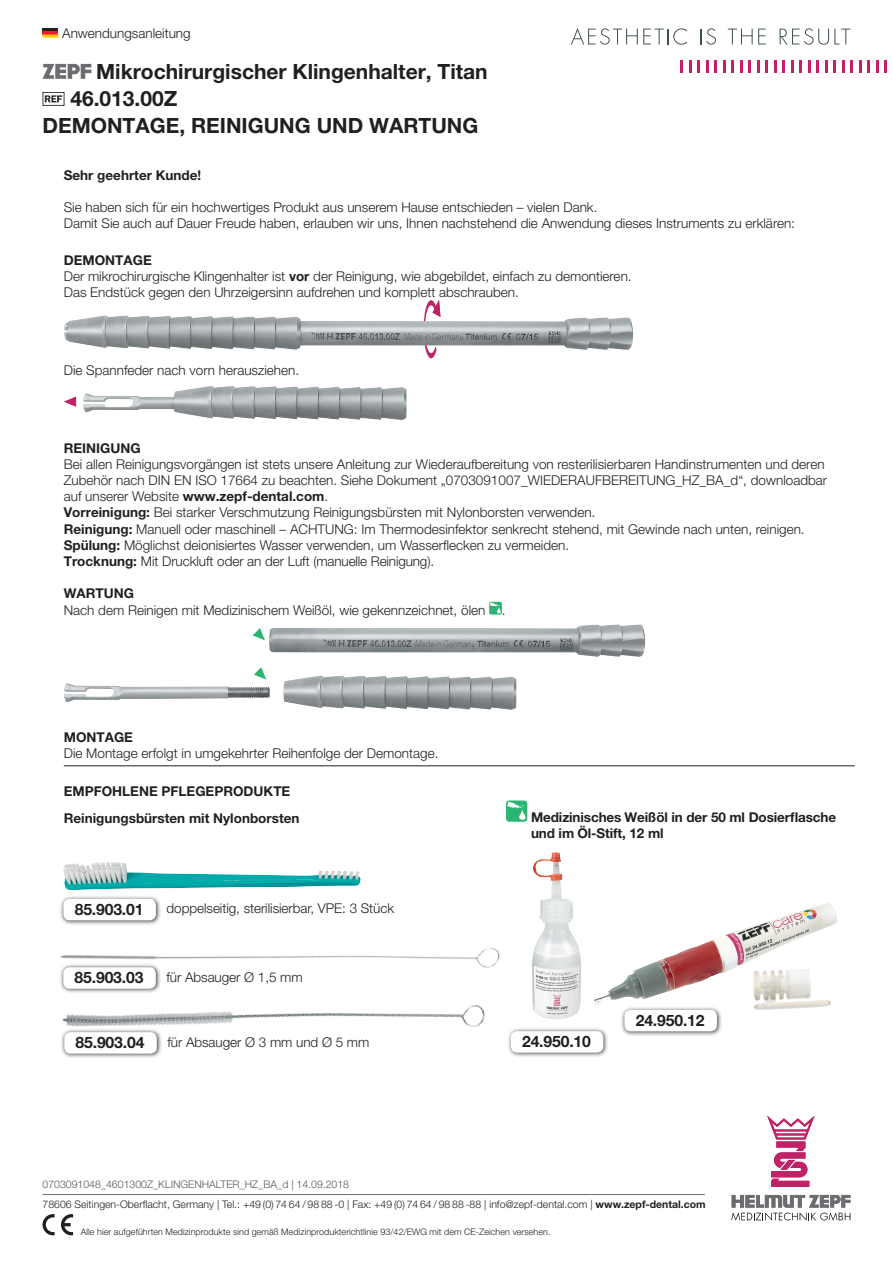
<style>
.page{position:relative;width:893px;height:1263px;background:#fff}
.page>*{position:absolute;margin:0;border:0;box-sizing:border-box;transform-origin:0 0}
.t1{font:700 21px "Helvetica Neue LT Pro";color:#231f20}
.t2{font:700 15.75px "Helvetica Neue LT Pro";letter-spacing:-.01em;color:#231f20}
.t3{font:300 13.5px/16.2px "Helvetica Neue LT Pro";color:#231f20}
.t4{font:700 13.5px/16.2px "Helvetica Neue LT Pro";color:#231f20}
.t5{font:300 10.5px "Helvetica Neue LT Pro";color:#231f20}
.t6{font:300 10.5px "Helvetica Neue LT Pro";color:#57585a}
.t7{font:300 9px "Helvetica Neue LT Pro";letter-spacing:.005em;color:#231f20}
.s1{font-weight:700}
</style>
<div class="page">
<svg style="left:43px;top:64px;width:48px;height:15px"></svg>
<svg style="left:43px;top:92px;width:22px;height:14px"></svg>
<svg style="left:424px;top:300px;width:16px;height:58px"></svg>
<img style="left:64px;top:315px;width:569px;height:35px">
<svg style="left:64px;top:396px;width:12px;height:11px"></svg>
<img style="left:83px;top:386px;width:324px;height:34px">
<svg style="left:489px;top:602px;width:13px;height:12px"></svg>
<svg style="left:490px;top:602px;width:11px;height:12px"></svg>
<svg style="left:253px;top:628px;width:12px;height:12px"></svg>
<svg style="left:254px;top:667px;width:12px;height:13px"></svg>
<img style="left:269px;top:624px;width:376px;height:33px">
<img style="left:283px;top:675px;width:233px;height:35px">
<img style="left:64px;top:683px;width:206px;height:19px">
<img style="left:532px;top:852px;width:49px;height:167px">
<img style="left:594px;top:918px;width:184px;height:87px">
<img style="left:778px;top:903px;width:59px;height:45px">
<img style="left:753px;top:969px;width:58px;height:24px">
<img style="left:753px;top:993px;width:78px;height:17px">
<img style="left:108px;top:862px;width:392px;height:99px">
<img style="left:60px;top:888px;width:438px;height:139px">
<div style="left:60px;top:895px;width:101px;height:31px;background:#231f20;opacity:.85"></div>
<div style="left:63px;top:899px;width:93px;height:21px;background:#fff;border-radius:6px"></div>
<div style="left:59px;top:963px;width:102px;height:31px;background:#231f20;opacity:.85"></div>
<div style="left:63px;top:967px;width:93px;height:22px;background:#fff;border-radius:6px"></div>
<div style="left:60px;top:1028px;width:102px;height:31px;background:#231f20;opacity:.85"></div>
<div style="left:64px;top:1032px;width:93px;height:21px;background:#fff;border-radius:6px"></div>
<div style="left:507px;top:1027px;width:101px;height:31px;background:#231f20;opacity:.85"></div>
<div style="left:511px;top:1031px;width:92px;height:21px;background:#fff;border-radius:6px"></div>
<div style="left:621px;top:1006px;width:101px;height:31px;background:#231f20;opacity:.85"></div>
<div style="left:624px;top:1010px;width:93px;height:21px;background:#fff;border-radius:6px"></div>
<div style="left:506px;top:800px;width:21px;height:22px;background:#2bb572;border-radius:3px"></div>
<svg style="left:507px;top:802px;width:19px;height:18px"></svg>
<img style="left:63px;top:862px;width:45px;height:28px">
<hr style="left:64px;top:765px;width:791px;height:1px;background:#231f20">
<hr style="left:43px;top:28px;width:15px;height:3px;background:#231f20">
<svg style="left:43px;top:31px;width:15px;height:4px"></svg>
<hr style="left:43px;top:35px;width:15px;height:3px;background:#feca0a">
<svg style="left:706px;top:61px;width:2px;height:12px"></svg>
<svg style="left:714px;top:61px;width:3px;height:12px"></svg>
<svg style="left:723px;top:61px;width:2px;height:12px"></svg>
<svg style="left:731px;top:61px;width:3px;height:12px"></svg>
<svg style="left:740px;top:61px;width:2px;height:12px"></svg>
<svg style="left:748px;top:61px;width:3px;height:12px"></svg>
<svg style="left:757px;top:61px;width:2px;height:12px"></svg>
<svg style="left:765px;top:61px;width:3px;height:12px"></svg>
<svg style="left:774px;top:61px;width:2px;height:12px"></svg>
<svg style="left:782px;top:61px;width:3px;height:12px"></svg>
<svg style="left:791px;top:61px;width:2px;height:12px"></svg>
<svg style="left:799px;top:61px;width:3px;height:12px"></svg>
<svg style="left:808px;top:61px;width:2px;height:12px"></svg>
<svg style="left:816px;top:61px;width:3px;height:12px"></svg>
<svg style="left:825px;top:61px;width:2px;height:12px"></svg>
<svg style="left:833px;top:61px;width:3px;height:12px"></svg>
<svg style="left:842px;top:61px;width:2px;height:12px"></svg>
<svg style="left:850px;top:61px;width:3px;height:12px"></svg>
<svg style="left:859px;top:61px;width:2px;height:12px"></svg>
<svg style="left:867px;top:61px;width:3px;height:12px"></svg>
<svg style="left:876px;top:61px;width:2px;height:12px"></svg>
<svg style="left:884px;top:61px;width:3px;height:12px"></svg>
<svg style="left:697px;top:61px;width:3px;height:12px"></svg>
<svg style="left:689px;top:61px;width:2px;height:12px"></svg>
<svg style="left:680px;top:61px;width:3px;height:12px"></svg>
<svg style="left:571px;top:28px;width:116px;height:17px"></svg>
<svg style="left:701px;top:28px;width:15px;height:17px"></svg>
<svg style="left:728px;top:29px;width:38px;height:15px"></svg>
<svg style="left:780px;top:28px;width:70px;height:17px"></svg>
<svg style="left:767px;top:1116px;width:48px;height:71px"></svg>
<svg style="left:731px;top:1195px;width:119px;height:25px"></svg>
<hr style="left:43px;top:1194px;width:662px;height:1px;background:#6c6d70">
<svg style="left:43px;top:1214px;width:12px;height:21px"></svg>
<svg style="left:61px;top:1214px;width:12px;height:21px"></svg>
<p class="t3" style="left:62px;top:25px;width:130px">Anwendungsanleitung</p>
<p class="t1" style="left:96px;top:58px;width:393px">Mikrochirurgischer Klingenhalter, Titan</p>
<p class="t1" style="left:70px;top:85px;width:109px">46.013.00Z</p>
<p class="t1" style="left:43px;top:112px;width:437px">DEMONTAGE, REINIGUNG UND WARTUNG</p>
<p class="t4" style="left:64px;top:167px;width:139px">Sehr geehrter Kunde!</p>
<p class="t3" style="left:64px;top:199px;width:733px">Sie haben sich für ein hochwertiges Produkt aus unserem Hause entschieden – vielen Dank.<br>Damit Sie auch auf Dauer Freude haben, erlauben wir uns, Ihnen nachstehend die Anwendung dieses Instruments zu erklären:</p>
<p class="t3" style="left:64px;top:252px;width:569px"><span class="s1">DEMONTAGE<br></span>Der mikrochirurgische Klingenhalter ist <span class="s1">vor</span> der Reinigung, wie abgebildet, einfach zu demontieren.<br>Das Endstück gegen den Uhrzeigersinn aufdrehen und komplett abschrauben.</p>
<p class="t3" style="left:64px;top:361px;width:237px">Die Spannfeder nach vorn herausziehen.</p>
<p class="t3" style="left:64px;top:439px;width:765px"><span class="s1">REINIGUNG<br></span>Bei allen Reinigungsvorgängen ist stets unsere Anleitung zur Wiederaufbereitung von resterilisierbaren Handinstrumenten und deren Zubehör nach DIN EN ISO 17664 zu beachten. Siehe Dokument „0703091007_WIEDERAUFBEREITUNG_HZ_BA_d“, downloadbar auf unserer Website <span class="s1">www.zepf-dental.com</span>.<br><span class="s1">Vorreinigung:</span> Bei starker Verschmutzung Reinigungsbürsten mit Nylonborsten verwenden.<br><span class="s1">Reinigung:</span> Manuell oder maschinell – ACHTUNG: Im Thermodesinfektor senkrecht stehend, mit Gewinde nach unten, reinigen.<br><span class="s1">Spülung:</span> Möglichst deionisiertes Wasser verwenden, um Wasserflecken zu vermeiden.<br><span class="s1">Trocknung:</span> Mit Druckluft oder an der Luft (manuelle Reinigung).</p>
<p class="t3" style="left:64px;top:585px;width:443px"><span class="s1">WARTUNG<br></span>Nach dem Reinigen mit Medizinischem Weißöl, wie gekennzeichnet, ölen .</p>
<p class="t3" style="left:64px;top:729px;width:376px"><span class="s1">MONTAGE<br></span>Die Montage erfolgt in umgekehrter Reihenfolge der Demontage.</p>
<p class="t4" style="left:64px;top:778px;width:237px;line-height:26.5px">EMPFOHLENE PFLEGEPRODUKTE<br>Reinigungsbürsten mit Nylonborsten</p>
<p class="t2" style="left:75px;top:899px;width:70px">85.903.01</p>
<p class="t3" style="left:167px;top:900px;width:229px">doppelseitig, sterilisierbar, VPE: 3 Stück</p>
<p class="t2" style="left:75px;top:968px;width:70px">85.903.03</p>
<p class="t3" style="left:166px;top:968px;width:138px">für Absauger Ø 1,5 mm</p>
<p class="t4" style="left:531px;top:808px;width:307px">Medizinisches Weißöl in der 50 ml Dosierflasche und im Öl-Stift, 12 ml</p>
<p class="t2" style="left:636px;top:1010px;width:70px">24.950.12</p>
<p class="t2" style="left:76px;top:1032px;width:70px">85.903.04</p>
<p class="t3" style="left:167px;top:1033px;width:203px">für Absauger Ø 3 mm und Ø 5 mm</p>
<p class="t2" style="left:522px;top:1031px;width:70px">24.950.10</p>
<p class="t6" style="left:43px;top:1178px;width:308px">0703091048_4601300Z_KLINGENHALTER_HZ_BA_d | 14.09.2018</p>
<p class="t7" style="left:81px;top:1226px;width:471px">Alle hier aufgeführten Medizinprodukte sind gemäß Medizinprodukterichtlinie 93/42/EWG mit dem CE-Zeichen versehen.</p>
<p class="t5" style="left:43px;top:1197px;width:665px">78606 Seitingen-Oberflacht, Germany | Tel.: +49 (0) 74 64 / 98 88 -0 | Fax: +49 (0) 74 64 / 98 88 -88 | info@zepf-dental.com | <span class="s1">www.zepf-dental.com</span></p>
</div>
